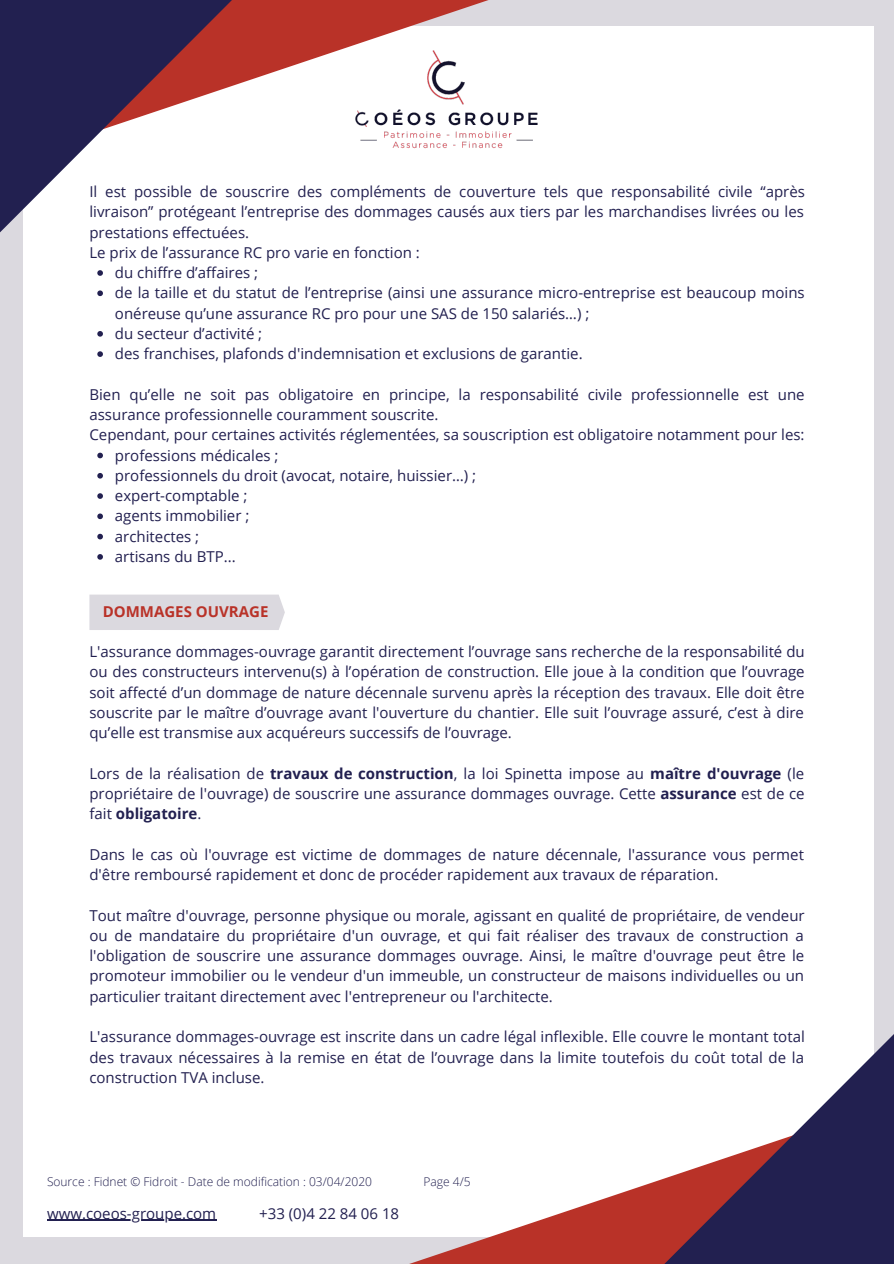
<style>
.page{position:relative;width:894px;height:1264px;background:#fff}
.page>*{position:absolute;margin:0;border:0;box-sizing:border-box;transform-origin:0 0}
.t1{font:15px/20.2px "Open Sans";color:#222050}
.t2{font:700 15px "Open Sans";color:#b93228}
.t3{font:300 12px "Open Sans";color:#222050}
.s1{font-weight:700}
</style>
<div class="page">
<div style="left:0;top:0;width:893px;height:1263px;background:#dbd9df"></div>
<div style="left:23px;top:26px;width:850px;height:1210px;background:#fff"></div>
<svg style="left:98px;top:0;width:391px;height:337px"></svg>
<svg style="left:0;top:0;width:243px;height:236px"></svg>
<svg style="left:406px;top:862px;width:468px;height:401px"></svg>
<svg style="left:652px;top:1028px;width:241px;height:235px"></svg>
<hr style="left:47px;top:1219px;width:169px;height:1px;background:#222050">
<svg style="left:97px;top:270px;width:6px;height:6px"></svg>
<svg style="left:97px;top:290px;width:6px;height:6px"></svg>
<svg style="left:97px;top:331px;width:6px;height:5px"></svg>
<svg style="left:97px;top:351px;width:6px;height:6px"></svg>
<svg style="left:97px;top:452px;width:6px;height:6px"></svg>
<svg style="left:97px;top:473px;width:6px;height:5px"></svg>
<svg style="left:97px;top:493px;width:6px;height:6px"></svg>
<svg style="left:97px;top:513px;width:6px;height:6px"></svg>
<svg style="left:97px;top:534px;width:6px;height:5px"></svg>
<svg style="left:97px;top:554px;width:6px;height:5px"></svg>
<div style="left:89px;top:594px;width:196px;height:36px;background:#dbd9df"></div>
<img style="left:350px;top:50px;width:188px;height:101px">
<p class="t1" style="left:89px;top:181px;width:716px">Il est possible de souscrire des compléments de couverture tels que responsabilité civile “après livraison” protégeant l’entreprise des dommages causés aux tiers par les marchandises livrées ou les prestations effectuées.<br>Le prix de l’assurance RC pro varie en fonction :</p>
<p class="t1" style="left:115px;top:262px;width:691px">du chiffre d’affaires ;<br>de la taille et du statut de l’entreprise (ainsi une assurance micro-entreprise est beaucoup moins onéreuse qu’une assurance RC pro pour une SAS de 150 salariés…) ;<br>du secteur d’activité ;<br>des franchises, plafonds d'indemnisation et exclusions de garantie.</p>
<p class="t1" style="left:89px;top:384px;width:716px">Bien qu’elle ne soit pas obligatoire en principe, la responsabilité civile professionnelle est une assurance professionnelle couramment souscrite.<br>Cependant, pour certaines activités réglementées, sa souscription est obligatoire notamment pour les:</p>
<p class="t1" style="left:115px;top:444px;width:362px">professions médicales ;<br>professionnels du droit (avocat, notaire, huissier…) ; expert-comptable ;<br>agents immobilier ;<br>architectes ;<br>artisans du BTP...</p>
<p class="t2" style="left:103px;top:601px;width:167px">DOMMAGES OUVRAGE</p>
<p class="t1" style="left:89px;top:641px;width:716px;text-align:justify">L'assurance dommages-ouvrage garantit directement l’ouvrage sans recherche de la responsabilité du ou des constructeurs intervenu(s) à l’opération de construction. Elle joue à la condition que l’ouvrage soit affecté d’un dommage de nature décennale survenu après la réception des travaux. Elle doit être souscrite par le maître d’ouvrage avant l'ouverture du chantier. Elle suit l’ouvrage assuré, c’est à dire qu’elle est transmise aux acquéreurs successifs de l’ouvrage.</p>
<p class="t1" style="left:89px;top:762px;width:716px;text-align:justify">Lors de la réalisation de <span class="s1">travaux de construction</span>, la loi Spinetta impose au <span class="s1">maître d'ouvrage</span> (le propriétaire de l'ouvrage) de souscrire une assurance dommages ouvrage. Cette <span class="s1">assurance</span> est de ce fait <span class="s1">obligatoire</span>.</p>
<p class="t1" style="left:89px;top:843px;width:715px">Dans le cas où l'ouvrage est victime de dommages de nature décennale, l'assurance vous permet d'être remboursé rapidement et donc de procéder rapidement aux travaux de réparation.</p>
<p class="t1" style="left:89px;top:904px;width:716px;text-align:justify">Tout maître d'ouvrage, personne physique ou morale, agissant en qualité de propriétaire, de vendeur ou de mandataire du propriétaire d'un ouvrage, et qui fait réaliser des travaux de construction a l'obligation de souscrire une assurance dommages ouvrage. Ainsi, le maître d'ouvrage peut être le promoteur immobilier ou le vendeur d'un immeuble, un constructeur de maisons individuelles ou un particulier traitant directement avec l'entrepreneur ou l'architecte.</p>
<p class="t1" style="left:89px;top:1026px;width:716px;text-align:justify">L'assurance dommages-ouvrage est inscrite dans un cadre légal inflexible. Elle couvre le montant total des travaux nécessaires à la remise en état de l’ouvrage dans la limite toutefois du coût total de la construction TVA incluse.</p>
<p class="t3" style="left:47px;top:1173px;width:326px">Source : Fidnet © Fidroit - Date de modification : 03/04/2020</p>
<p class="t3" style="left:423px;top:1173px;width:49px">Page 4/5</p>
<p class="t1" style="left:47px;top:1202px;width:171px">www.coeos-groupe.com</p>
<p class="t1" style="left:259px;top:1202px;width:141px">+33 (0)4 22 84 06 18</p>
</div>
